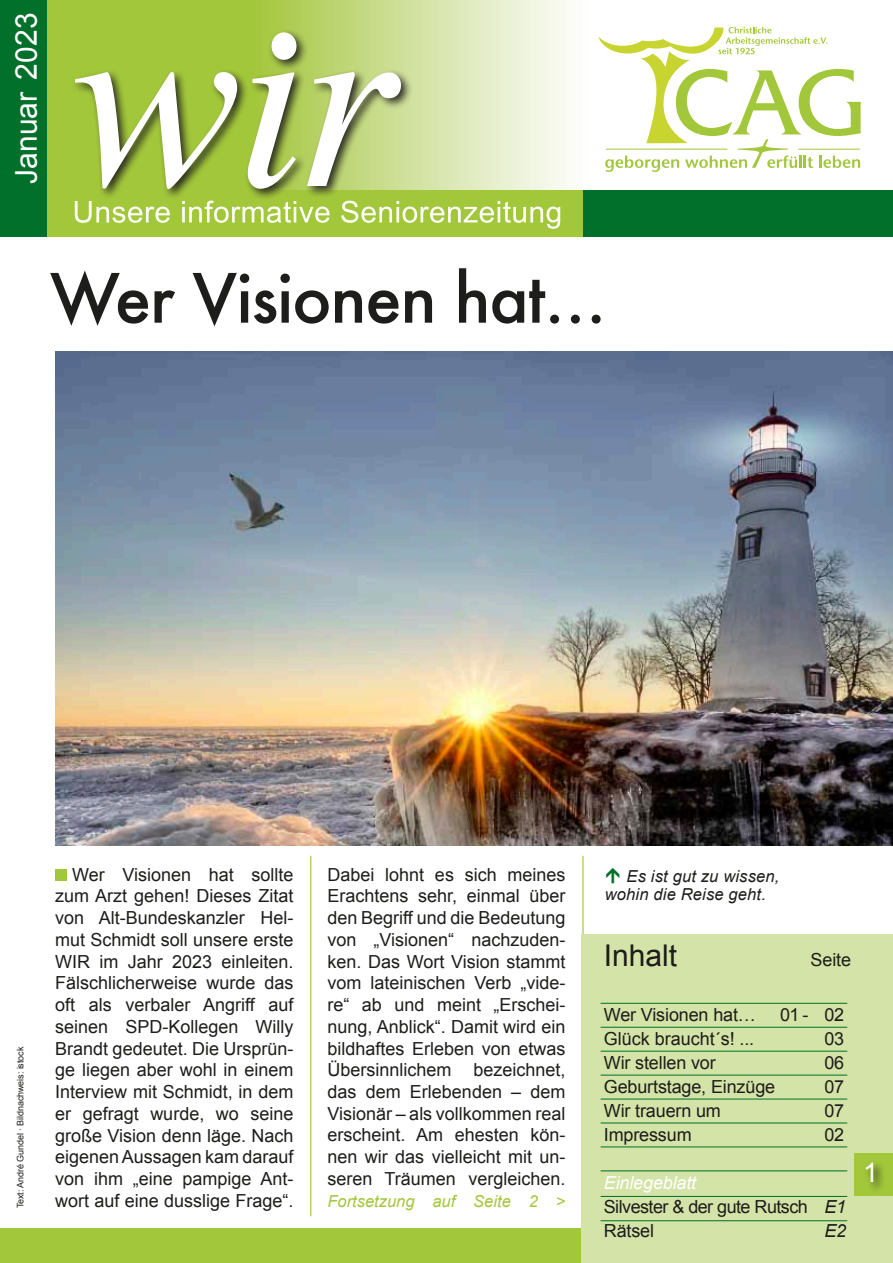
<style>
.page{position:relative;width:893px;height:1263px;background:#fff}
.page>*{position:absolute;margin:0;border:0;box-sizing:border-box;transform-origin:0 0}
.t1{font:500 66px "Futura";letter-spacing:-.02em;color:#1d1d1b}
.t2{font:30px "Arial";color:#fff}
.t3{font:30px "Arial";color:#1d1d1b}
.t4{font:27px "Arial";color:#fff}
.t5{font:18px/21.8px "Arial";letter-spacing:-.01em;color:#1d1d1b;text-align:justify}
.t6{font:18px/24px "Arial";letter-spacing:-.03em;color:#1d1d1b}
.t7{font:italic 18px "Arial";color:#1d1d1b}
.t8{font:italic 16.5px/18px "Arial";letter-spacing:.01em;color:#1d1d1b}
.t9{font:italic 16.5px "Arial";color:#a3c73b}
.t10{font:9px "Arial";letter-spacing:-.01em;color:#1d1d1b}
.s1{font-style:italic;color:#fff}
.s2{font-style:italic}
</style>
<div class="page">
<hr style="left:310px;top:856px;width:1px;height:360px;background:#b8d267">
<hr style="left:582px;top:856px;width:2px;height:349px;background:#b8d267">
<div style="left:0;top:1229px;width:893px;height:34px;background:#a3c73b"></div>
<div style="left:582px;top:934px;width:311px;height:329px;background:#d4e3a7"></div>
<div style="left:855px;top:1153px;width:38px;height:43px;background:#a3c73b"></div>
<svg style="left:867px;top:1164px;width:16px;height:26px"></svg>
<hr style="left:601px;top:1099px;width:246px;height:1px;background:#00702a">
<hr style="left:601px;top:1123px;width:246px;height:1px;background:#00702a">
<hr style="left:601px;top:1147px;width:246px;height:1px;background:#00702a">
<hr style="left:601px;top:1170px;width:246px;height:1px;background:#00702a">
<hr style="left:601px;top:1027px;width:246px;height:1px;background:#00702a">
<hr style="left:601px;top:1051px;width:246px;height:1px;background:#00702a">
<hr style="left:601px;top:1075px;width:246px;height:1px;background:#00702a">
<hr style="left:601px;top:1003px;width:246px;height:1px;background:#00702a">
<hr style="left:601px;top:1196px;width:246px;height:1px;background:#00702a">
<svg style="left:47px;top:0;width:717px;height:190px"></svg>
<div style="left:0;top:190px;width:893px;height:47px;background:#a3c73b"></div>
<div style="left:0;top:0;width:47px;height:237px;background:#00702a"></div>
<div style="left:583px;top:190px;width:310px;height:47px;background:#00702a"></div>
<svg style="left:75px;top:201px;width:485px;height:28px"></svg>
<hr style="left:601px;top:1220px;width:246px;height:1px;background:#00702a">
<div style="left:268px;top:29px;width:41px;height:43px;background:#1d1d1b;opacity:.9"></div>
<svg style="left:272px;top:32px;width:24px;height:28px"></svg>
<div style="left:72px;top:69px;width:341px;height:132px;background:#1d1d1b;opacity:.9"></div>
<svg style="left:75px;top:72px;width:326px;height:117px"></svg>
<svg style="left:598px;top:27px;width:263px;height:145px"></svg>
<div style="left:55px;top:869px;width:12px;height:12px;background:#a3c73b"></div>
<img style="left:55px;top:351px;width:838px;height:494px">
<h2 class="t2" style="left:7px;top:184px;width:172px;rotate:-90deg">Januar 2023</h2>
<h1 class="t1" style="left:50px;top:253px;width:558px">Wer Visionen hat…</h1>
<p class="t10" style="left:15px;top:1208px;width:163px;rotate:-90deg">Text: André Gundel · Bildnachweis: istock</p>
<p class="t5" style="left:55px;top:863px;width:240px;text-indent:17px">Wer Visionen hat sollte zum Arzt gehen! Dieses Zitat von Alt-Bundeskanzler Hel&shy;mut Schmidt soll unsere erste WIR im Jahr 2023 einleiten.<br>Fälschlicherweise wurde das oft als verbaler Angriff auf seinen SPD-Kollegen Willy Brandt gedeutet. Die Ursprün&shy;ge liegen aber wohl in einem Interview mit Schmidt, in dem er gefragt wurde, wo seine große Vision denn läge. Nach eigenen Aussagen kam darauf von ihm „eine pampige Ant&shy;wort auf eine dusslige Frage“.</p>
<p class="t5" style="left:327px;top:863px;width:240px">Dabei lohnt es sich meines Erachtens sehr, einmal über den Begriff und die Bedeutung von „Visionen“ nachzuden&shy;ken. Das Wort Vision stammt vom lateinischen Verb „vide&shy;re“ ab und meint „Erschei&shy;nung, Anblick“. Damit wird ein bildhaftes Erleben von etwas Übersinnlichem bezeichnet, das dem Erlebenden – dem Visionär – als vollkommen real erscheint. Am ehesten kön&shy;nen wir das vielleicht mit un&shy;seren Träumen vergleichen.</p>
<p class="t9" style="left:327px;top:1190px;width:240px">Fortsetzung auf Seite 2 &gt;</p>
<p class="t8" style="left:605px;top:868px;width:176px;text-indent:22px">Es ist gut zu wissen, wohin die Reise geht.</p>
<h2 class="t3" style="left:604px;top:936px;width:75px">Inhalt</h2>
<p class="t5" style="left:811px;top:949px;width:42px">Seite</p>
<p class="t5" style="left:604px;top:1004px;width:154px">Wer Visionen hat…</p>
<p class="t5" style="left:780px;top:1004px;width:66px">01 - 02</p>
<p class="t5" style="left:604px;top:1028px;width:152px">Glück braucht´s! ...</p>
<p class="t5" style="left:824px;top:1028px;width:21px">03</p>
<p class="t5" style="left:604px;top:1052px;width:113px">Wir stellen vor</p>
<p class="t5" style="left:824px;top:1052px;width:21px">06</p>
<p class="t5" style="left:604px;top:1076px;width:173px">Geburtstage, Einzüge</p>
<p class="t5" style="left:824px;top:1076px;width:21px">07</p>
<p class="t5" style="left:604px;top:1100px;width:119px">Wir trauern um</p>
<p class="t5" style="left:824px;top:1100px;width:21px">07</p>
<p class="t5" style="left:604px;top:1124px;width:89px">Impressum</p>
<p class="t5" style="left:824px;top:1124px;width:21px">02</p>
<p class="t6" style="left:604px;top:1171px;width:244px"><span class="s1">Einlegeblatt<br></span>Silvester &amp; der gute Rutsch <span class="s2">E1<br></span>Rätsel</p>
<p class="t7" style="left:824px;top:1219px;width:23px">E2</p>
<h3 class="t4" style="left:863px;top:1155px;width:17px">1</h3>
</div>
